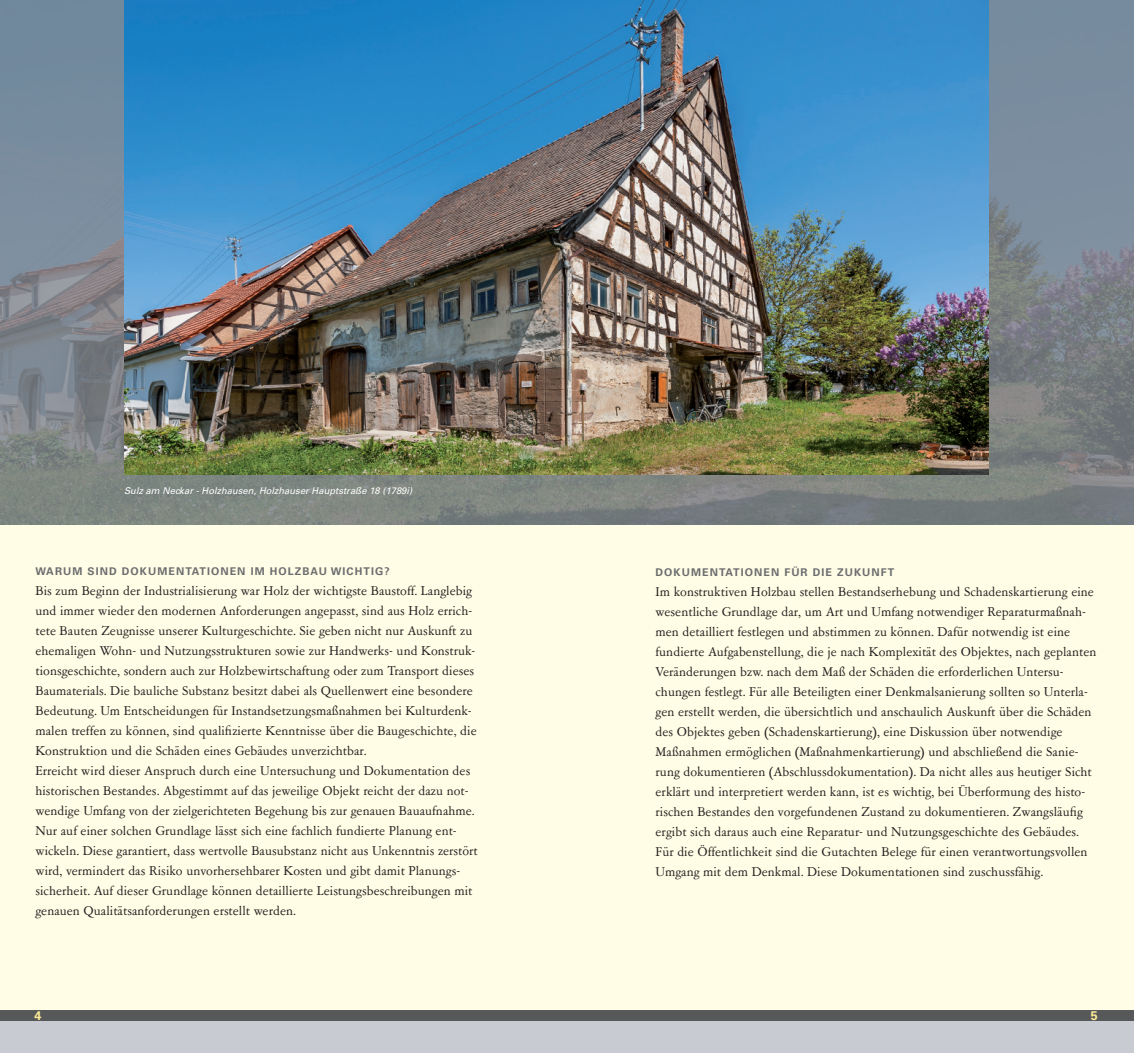
<style>
.page{position:relative;width:1134px;height:1053px;background:#fff}
.page>*{position:absolute;margin:0;border:0;box-sizing:border-box;transform-origin:0 0}
.t1{font:14.38px/20px "Garamont Amst SB";letter-spacing:.005em;color:#231f20}
.t2{font:700 12.5px "Univers";color:#ffec96}
.t3{font:700 10.62px "Univers";letter-spacing:.1em;color:#6c6d70}
.t4{font:italic 9.38px "Univers";letter-spacing:.005em;color:#fff}
</style>
<div class="page">
<div style="left:0;top:489px;width:1134px;height:563px;background:#fffde5"></div>
<img style="left:0;top:0;width:1134px;height:524px">
<img style="left:125px;top:0;width:863px;height:474px">
<div style="left:0;top:1010px;width:1134px;height:42px;background:#c8ccd2"></div>
<div style="left:0;top:1010px;width:1134px;height:10px;background:#57585a"></div>
<p class="t4" style="left:124px;top:485px;width:290px">Sulz am Neckar - Holzhausen, Holzhauser Hauptstraße 18 (1789i)</p>
<p class="t3" style="left:35px;top:565px;width:356px">WARUM SIND DOKUMENTATIONEN IM HOLZBAU WICHTIG?</p>
<p class="t1" style="left:35px;top:581px;width:444px">Bis zum Beginn der Industrialisierung war Holz der wichtigste Baustoff. Langlebig und immer wieder den modernen Anforderungen angepasst, sind aus Holz errich&shy;tete Bauten Zeugnisse unserer Kulturgeschichte. Sie geben nicht nur Auskunft zu ehemaligen Wohn- und Nutzungsstrukturen sowie zur Handwerks- und Konstruk&shy;tionsgeschichte, sondern auch zur Holzbewirtschaftung oder zum Transport dieses Baumaterials. Die bauliche Substanz besitzt dabei als Quellenwert eine besondere Bedeutung. Um Entscheidungen für Instandsetzungsmaßnahmen bei Kulturdenk&shy;malen treffen zu können, sind qualifizierte Kenntnisse über die Baugeschichte, die Konstruktion und die Schäden eines Gebäudes unverzichtbar.<br>Erreicht wird dieser Anspruch durch eine Untersuchung und Dokumentation des historischen Bestandes. Abgestimmt auf das jeweilige Objekt reicht der dazu not&shy;wendige Umfang von der zielgerichteten Begehung bis zur genauen Bauaufnahme.<br>Nur auf einer solchen Grundlage lässt sich eine fachlich fundierte Planung ent&shy;wickeln. Diese garantiert, dass wertvolle Bausubstanz nicht aus Unkenntnis zerstört wird, vermindert das Risiko unvorhersehbarer Kosten und gibt damit Planungs&shy;sicherheit. Auf dieser Grundlage können detaillierte Leistungsbeschreibungen mit genauen Qualitätsanforderungen erstellt werden.</p>
<p class="t3" style="left:656px;top:566px;width:240px">DOKUMENTATIONEN FÜR DIE ZUKUNFT</p>
<p class="t1" style="left:656px;top:582px;width:442px">Im konstruktiven Holzbau stellen Bestandserhebung und Schadenskartierung eine wesentliche Grundlage dar, um Art und Umfang notwendiger Reparaturmaßnah&shy;men detailliert festlegen und abstimmen zu können. Dafür notwendig ist eine fundierte Aufgabenstellung, die je nach Komplexität des Objektes, nach geplanten Veränderungen bzw. nach dem Maß der Schäden die erforderlichen Untersu&shy;chungen festlegt. Für alle Beteiligten einer Denkmalsanierung sollten so Unterla&shy;gen erstellt werden, die übersichtlich und anschaulich Auskunft über die Schäden des Objektes geben (Schadenskartierung), eine Diskussion über notwendige Maßnahmen ermöglichen (Maßnahmenkartierung) und abschließend die Sanie&shy;rung dokumentieren (Abschlussdokumentation). Da nicht alles aus heutiger Sicht erklärt und interpretiert werden kann, ist es wichtig, bei Überformung des histo&shy;rischen Bestandes den vorgefundenen Zustand zu dokumentieren. Zwangsläufig ergibt sich daraus auch eine Reparatur- und Nutzungsgeschichte des Gebäudes.<br>Für die Öffentlichkeit sind die Gutachten Belege für einen verantwortungsvollen Umgang mit dem Denkmal. Diese Dokumentationen sind zuschussfähig.</p>
<p class="t2" style="left:35px;top:1008px;width:8px">4</p>
<p class="t2" style="left:1091px;top:1007px;width:8px">5</p>
</div>
